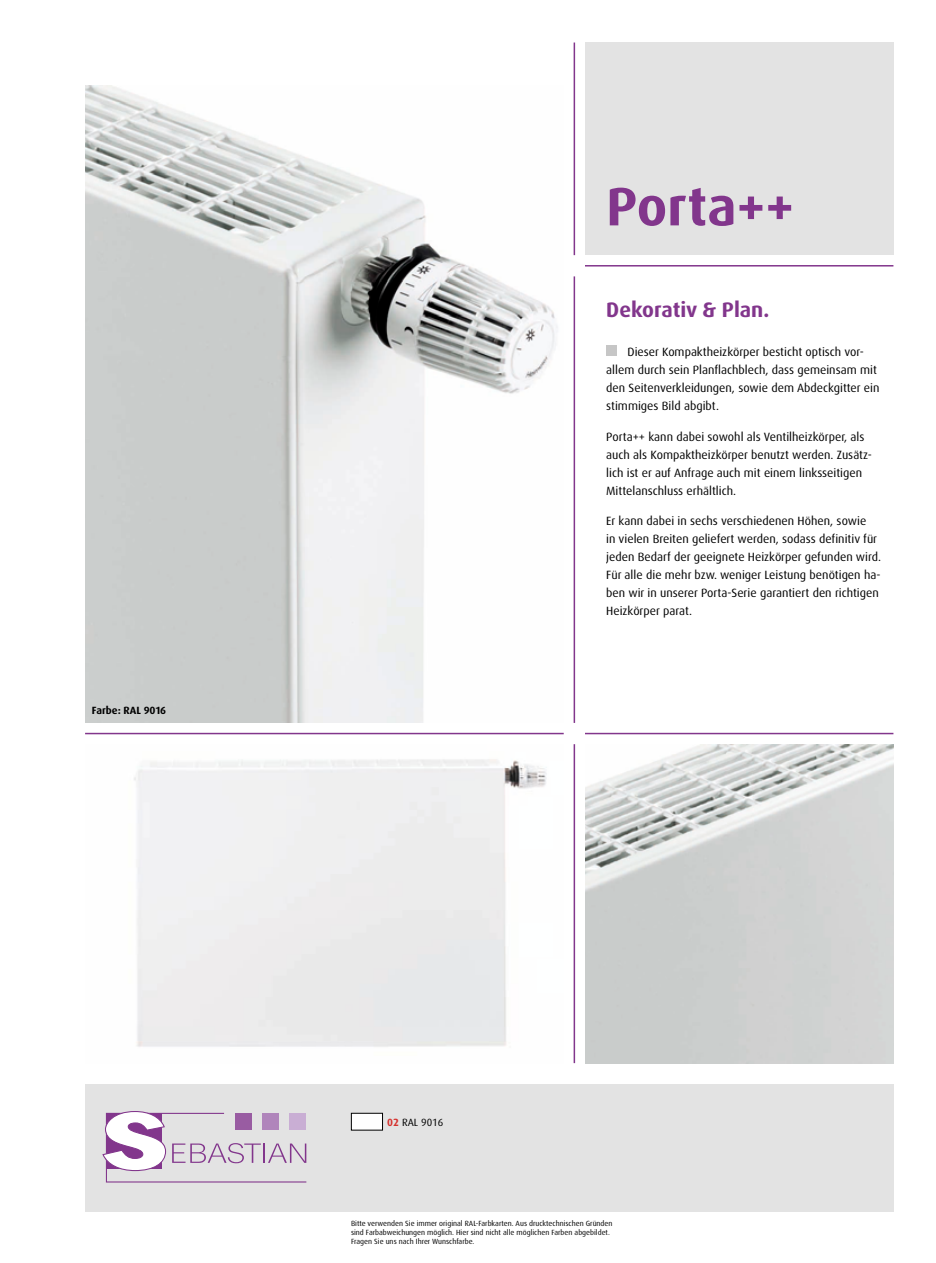
<style>
.page{position:relative;width:936px;height:1263px;background:#fff}
.page>*{position:absolute;margin:0;border:0;box-sizing:border-box;transform-origin:0 0}
.t1{font:700 54px "Dax OT";color:#82368c}
.t2{font:700 21px "Dax OT";color:#82368c}
.t3{font:12px/18px "Dax OT";color:#000}
.t4{font:700 10.5px "Dax OT";color:#000}
.t5{font:10.5px "Dax OT";color:#000}
.t6{font:7.5px/9px "Dax OT";color:#000}
.s1{font-weight:700;color:#d5312d}
</style>
<div class="page">
<div style="left:85px;top:1084px;width:808px;height:128px;background:#e3e3e3"></div>
<svg style="left:102px;top:1111px;width:204px;height:71px"></svg>
<hr style="left:585px;top:733px;width:308px;height:1px;background:#82368c">
<hr style="left:573px;top:43px;width:2px;height:212px;background:#82368c">
<hr style="left:585px;top:265px;width:308px;height:1px;background:#82368c">
<hr style="left:573px;top:276px;width:2px;height:447px;background:#82368c">
<div style="left:606px;top:345px;width:11px;height:11px;background:#c6c6c6"></div>
<img style="left:85px;top:86px;width:473px;height:637px">
<hr style="left:573px;top:744px;width:2px;height:319px;background:#82368c">
<hr style="left:85px;top:733px;width:478px;height:1px;background:#82368c">
<div style="left:585px;top:43px;width:308px;height:212px;background:#e3e3e3"></div>
<div style="left:351px;top:1113px;width:31px;height:17px;background:#fff"></div>
<div style="left:351px;top:1113px;width:32px;height:17px;border:1px solid #000"></div>
<img style="left:585px;top:744px;width:308px;height:319px">
<img style="left:134px;top:759px;width:413px;height:288px">
<p class="t4" style="left:92px;top:704px;width:76px">Farbe: RAL 9016</p>
<h1 class="t1" style="left:606px;top:172px;width:189px">Porta++</h1>
<h2 class="t2" style="left:606px;top:296px;width:165px">Dekorativ &amp; Plan.</h2>
<p class="t3" style="left:606px;top:343px;width:275px;text-indent:21px">Dieser Kompaktheizkörper besticht optisch vor&shy;allem durch sein Planflachblech, dass gemeinsam mit den Seitenverkleidungen, sowie dem Abdeckgitter ein stimmiges Bild abgibt.</p>
<p class="t3" style="left:606px;top:427px;width:267px">Porta++ kann dabei sowohl als Ventilheizkörper, als auch als Kompaktheizkörper benutzt werden. Zusätz&shy;lich ist er auf Anfrage auch mit einem linksseitigen Mittelanschluss erhältlich.</p>
<p class="t3" style="left:606px;top:512px;width:276px">Er kann dabei in sechs verschiedenen Höhen, sowie<br>in vielen Breiten geliefert werden, sodass definitiv für jeden Bedarf der geeignete Heizkörper gefunden wird.<br>Für alle die mehr bzw. weniger Leistung benötigen ha&shy;ben wir in unserer Porta-Serie garantiert den richtigen Heizkörper parat.</p>
<p class="t5" style="left:387px;top:1115px;width:58px"><span class="s1">02</span> RAL 9016</p>
<p class="t6" style="left:351px;top:1219px;width:263px">Bitte verwenden Sie immer original RAL-Farbkarten. Aus drucktechnischen Gründen sind Farbabweichungen möglich. Hier sind nicht alle möglichen Farben abgebildet.<br>Fragen Sie uns nach Ihrer Wunschfarbe.</p>
</div>
